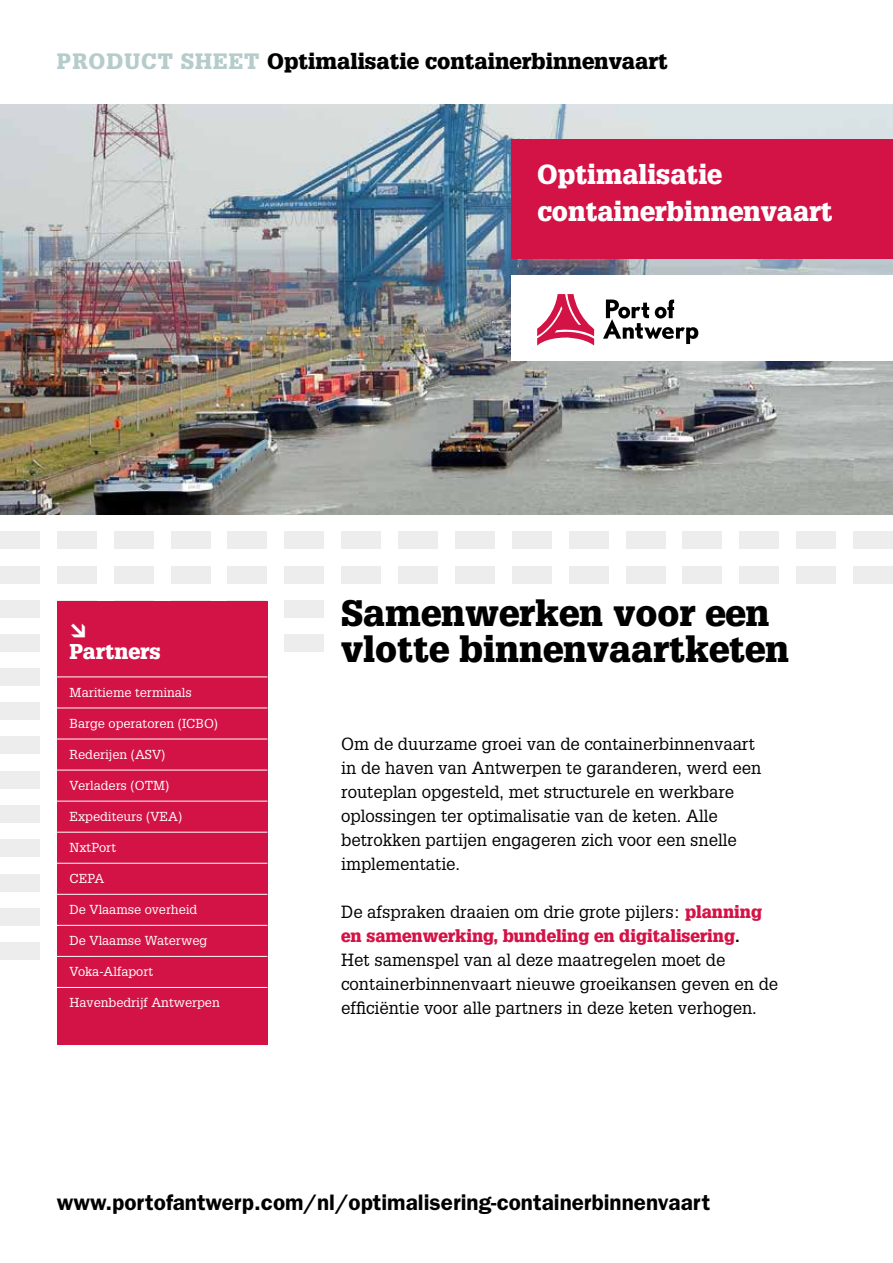
<style>
.page{position:relative;width:893px;height:1263px;background:#fff}
.page>*{position:absolute;margin:0;border:0;box-sizing:border-box;transform-origin:0 0}
.t1{font:900 36px/36px "Glypha LT Std";color:#000}
.t2{font:900 27px/37.5px "Glypha LT Std";color:#fff}
.t3{font:600 22.5px "ITC Franklin Gothic Std";color:#000}
.t4{font:900 21.75px "Glypha LT Std";color:#000}
.t5{font:900 21px "Glypha LT Std";color:#fff}
.t6{font:17.25px/24px "Glypha LT Std";color:#000}
.t7{font:12.75px "Glypha LT Std";color:#fff}
.s1{color:#b6cccb}
.s2{font-weight:900;color:#d31245}
.s3{font-weight:700}
</style>
<div class="page">
<img style="left:0;top:104px;width:893px;height:411px">
<div style="left:57px;top:566px;width:40px;height:17px;background:#ededee"></div>
<div style="left:0;top:566px;width:40px;height:17px;background:#ededee"></div>
<div style="left:853px;top:566px;width:40px;height:17px;background:#ededee"></div>
<div style="left:57px;top:600px;width:40px;height:17px;background:#ededee"></div>
<div style="left:0;top:600px;width:40px;height:17px;background:#ededee"></div>
<div style="left:114px;top:566px;width:40px;height:17px;background:#ededee"></div>
<div style="left:114px;top:600px;width:40px;height:17px;background:#ededee"></div>
<div style="left:171px;top:566px;width:39px;height:17px;background:#ededee"></div>
<div style="left:171px;top:600px;width:39px;height:17px;background:#ededee"></div>
<div style="left:227px;top:566px;width:40px;height:17px;background:#ededee"></div>
<div style="left:227px;top:600px;width:40px;height:17px;background:#ededee"></div>
<div style="left:284px;top:566px;width:40px;height:17px;background:#ededee"></div>
<div style="left:284px;top:600px;width:40px;height:17px;background:#ededee"></div>
<div style="left:284px;top:634px;width:40px;height:17px;background:#ededee"></div>
<div style="left:341px;top:566px;width:40px;height:17px;background:#ededee"></div>
<div style="left:0;top:634px;width:40px;height:17px;background:#ededee"></div>
<div style="left:0;top:806px;width:40px;height:17px;background:#ededee"></div>
<div style="left:0;top:668px;width:40px;height:18px;background:#ededee"></div>
<div style="left:0;top:840px;width:40px;height:17px;background:#ededee"></div>
<div style="left:0;top:703px;width:40px;height:17px;background:#ededee"></div>
<div style="left:0;top:874px;width:40px;height:17px;background:#ededee"></div>
<div style="left:0;top:737px;width:40px;height:17px;background:#ededee"></div>
<div style="left:0;top:908px;width:40px;height:17px;background:#ededee"></div>
<div style="left:0;top:771px;width:40px;height:17px;background:#ededee"></div>
<div style="left:0;top:942px;width:40px;height:17px;background:#ededee"></div>
<div style="left:398px;top:566px;width:40px;height:17px;background:#ededee"></div>
<div style="left:455px;top:566px;width:40px;height:17px;background:#ededee"></div>
<div style="left:512px;top:566px;width:40px;height:17px;background:#ededee"></div>
<div style="left:569px;top:566px;width:40px;height:17px;background:#ededee"></div>
<div style="left:626px;top:566px;width:39px;height:17px;background:#ededee"></div>
<div style="left:682px;top:566px;width:40px;height:17px;background:#ededee"></div>
<div style="left:739px;top:566px;width:40px;height:17px;background:#ededee"></div>
<div style="left:853px;top:463px;width:40px;height:17px;background:#afb3b0"></div>
<svg style="left:569px;top:395px;width:40px;height:17px"></svg>
<svg style="left:682px;top:361px;width:40px;height:17px"></svg>
<div style="left:796px;top:566px;width:40px;height:17px;background:#ededee"></div>
<div style="left:57px;top:532px;width:40px;height:17px;background:#ededee"></div>
<div style="left:0;top:532px;width:40px;height:17px;background:#ededee"></div>
<div style="left:853px;top:532px;width:40px;height:17px;background:#ededee"></div>
<div style="left:114px;top:532px;width:40px;height:17px;background:#ededee"></div>
<div style="left:171px;top:532px;width:39px;height:17px;background:#ededee"></div>
<div style="left:227px;top:532px;width:40px;height:17px;background:#ededee"></div>
<div style="left:284px;top:532px;width:40px;height:17px;background:#ededee"></div>
<div style="left:341px;top:532px;width:40px;height:17px;background:#ededee"></div>
<div style="left:398px;top:532px;width:40px;height:17px;background:#ededee"></div>
<div style="left:455px;top:532px;width:40px;height:17px;background:#ededee"></div>
<div style="left:512px;top:532px;width:40px;height:17px;background:#ededee"></div>
<div style="left:569px;top:532px;width:40px;height:17px;background:#ededee"></div>
<div style="left:626px;top:532px;width:39px;height:17px;background:#ededee"></div>
<div style="left:682px;top:532px;width:40px;height:17px;background:#ededee"></div>
<div style="left:739px;top:532px;width:40px;height:17px;background:#ededee"></div>
<div style="left:796px;top:532px;width:40px;height:17px;background:#ededee"></div>
<div style="left:57px;top:601px;width:210px;height:443px;background:#d31245"></div>
<hr style="left:57px;top:676px;width:210px;height:1px;background:#fff">
<hr style="left:57px;top:708px;width:210px;height:1px;background:#fff">
<hr style="left:57px;top:739px;width:210px;height:1px;background:#fff">
<hr style="left:57px;top:770px;width:210px;height:1px;background:#fff">
<hr style="left:57px;top:801px;width:210px;height:1px;background:#fff">
<hr style="left:57px;top:832px;width:210px;height:1px;background:#fff">
<hr style="left:57px;top:863px;width:210px;height:1px;background:#fff">
<hr style="left:57px;top:894px;width:210px;height:1px;background:#fff">
<hr style="left:57px;top:925px;width:210px;height:1px;background:#fff">
<hr style="left:57px;top:956px;width:210px;height:1px;background:#fff">
<hr style="left:57px;top:987px;width:210px;height:1px;background:#fff">
<div style="left:512px;top:275px;width:381px;height:86px;background:#fff"></div>
<div style="left:512px;top:139px;width:381px;height:119px;background:#d31245"></div>
<svg style="left:537px;top:294px;width:57px;height:52px"></svg>
<svg style="left:603px;top:300px;width:95px;height:44px"></svg>
<p class="t4" style="left:57px;top:48px;width:612px"><span class="s1">PRODUCT SHEET</span> Optimalisatie containerbinnenvaart</p>
<h2 class="t2" style="left:537px;top:155px;width:297px">Optimalisatie containerbinnenvaart</h2>
<p class="t5" style="left:70px;top:639px;width:92px">Partners</p>
<p class="t7" style="left:70px;top:684px;width:124px">Maritieme terminals</p>
<p class="t7" style="left:70px;top:715px;width:150px">Barge operatoren (ICBO)</p>
<p class="t7" style="left:70px;top:746px;width:97px">Rederijen (ASV)</p>
<p class="t7" style="left:70px;top:777px;width:101px">Verladers (OTM)</p>
<p class="t7" style="left:70px;top:808px;width:114px">Expediteurs (VEA)</p>
<p class="t7" style="left:70px;top:839px;width:48px">NxtPort</p>
<p class="t7" style="left:70px;top:870px;width:36px">CEPA</p>
<p class="t7" style="left:70px;top:902px;width:129px">De Vlaamse overheid</p>
<p class="t7" style="left:70px;top:933px;width:139px">De Vlaamse Waterweg</p>
<p class="t7" style="left:70px;top:964px;width:85px">Voka-Alfaport</p>
<p class="t7" style="left:70px;top:995px;width:152px">Havenbedrijf Antwerpen</p>
<h1 class="t1" style="left:341px;top:595px;width:450px">Samenwerken voor een vlotte binnenvaartketen</h1>
<p class="t6" style="left:341px;top:731px;width:421px">Om de duurzame groei van de containerbinnenvaart in de haven van Antwerpen te garanderen, werd een routeplan opgesteld, met structurele en werkbare oplossingen ter optimalisatie van de keten. Alle betrokken partijen engageren zich voor een snelle implementatie.</p>
<p class="t6" style="left:341px;top:899px;width:438px">De afspraken draaien om drie grote pijlers: <span class="s2">planning en samenwerking, bundeling en digitalisering</span><span class="s3">.<br></span>Het samenspel van al deze maatregelen moet de containerbinnenvaart nieuwe groeikansen geven en de efficiëntie voor alle partners in deze keten verhogen.</p>
<h3 class="t3" style="left:57px;top:1189px;width:655px">www.portofantwerp.com/nl/optimalisering-containerbinnenvaart</h3>
</div>
